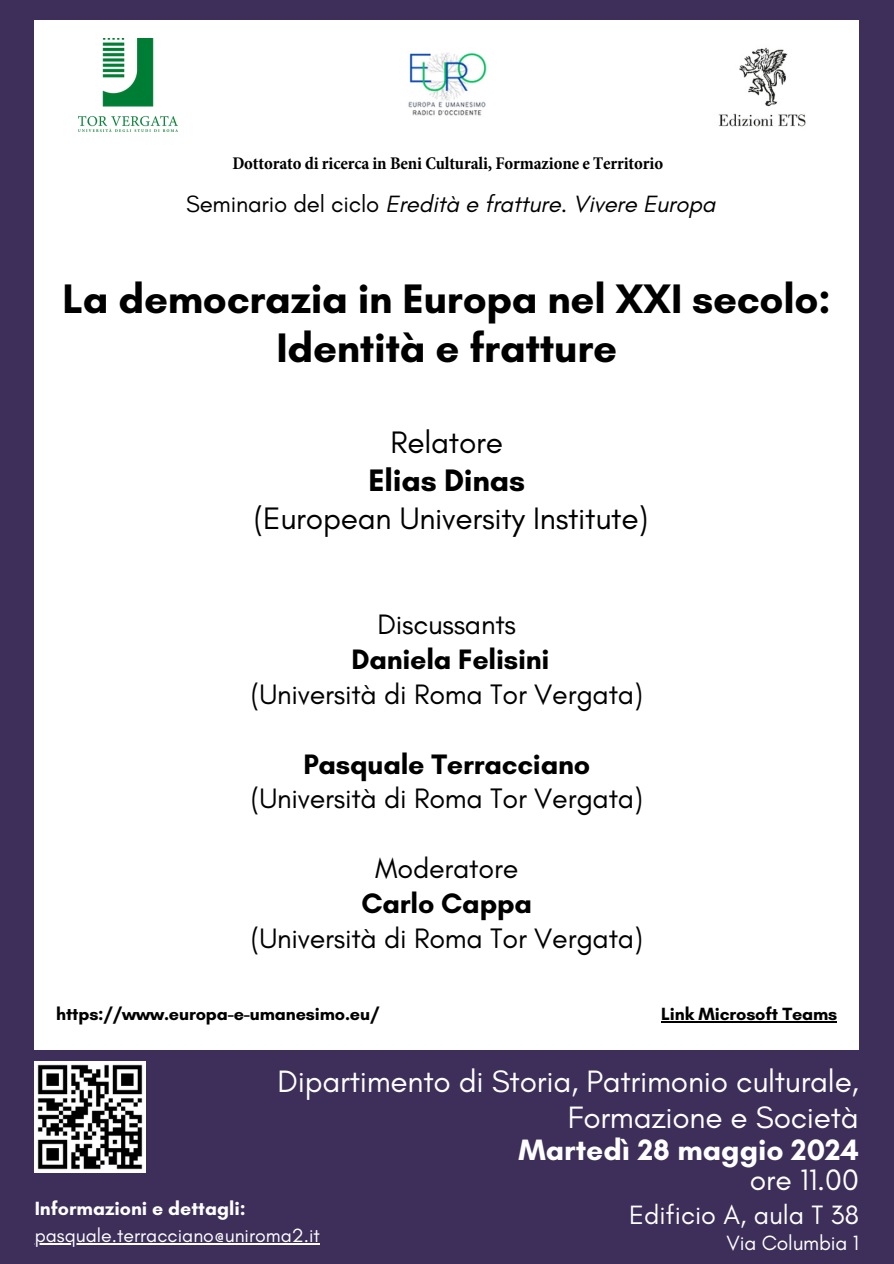
<style>
.page{position:relative;width:894px;height:1264px;background:#fff}
.page>*{position:absolute;margin:0;border:0;box-sizing:border-box;transform-origin:0 0}
.t1{font:700 42px/49.5px "Glacial Indifference";letter-spacing:-.01em;color:#000;text-align:center}
.t2{font:31.65px/38.2px "Glacial Indifference";letter-spacing:-.01em;color:#000;text-align:center}
.t3{font:31.5px/36px "Glacial Indifference";letter-spacing:-.01em;color:#fff;text-align:right}
.t4{font:700 30px/30.3px "Glacial Indifference";color:#fff;text-align:right}
.t5{font:28.65px/34.8px "Glacial Indifference";letter-spacing:-.01em;color:#000;text-align:center}
.t6{font:27px "Glacial Indifference";color:#fff}
.t7{font:italic 24px "Glacial Indifference";letter-spacing:-.01em;color:#000}
.t8{font:21px "Glacial Indifference";letter-spacing:-.01em;color:#fff}
.t9{font:19.5px "Glacial Indifference";color:#fff}
.t10{font:700 19.5px "Glacial Indifference";color:#fff}
.t11{font:700 condensed 18px "Minion Pro";letter-spacing:-.01em;color:#000}
.t12{font:700 18px "Glacial Indifference";letter-spacing:-.01em;color:#000}
.s1{font-style:normal}
.s2{font-weight:700}
.s3{font-weight:400}
</style>
<div class="page">
<div style="left:0;top:0;width:893px;height:1263px;background:#3d2e5a"></div>
<div style="left:35px;top:20px;width:823px;height:1030px;background:#fff"></div>
<img style="left:35px;top:1061px;width:110px;height:110px">
<hr style="left:35px;top:1243px;width:285px;height:1px;background:#fff">
<hr style="left:661px;top:1021px;width:176px;height:1px;background:#000">
<img style="left:408px;top:53px;width:79px;height:63px">
<img style="left:79px;top:39px;width:99px;height:93px">
<img style="left:718px;top:47px;width:88px;height:80px">
<h2 class="t11" style="left:232px;top:156px;width:432px">Dottorato di ricerca in Beni Culturali, Formazione e Territorio</h2>
<h5 class="t7" style="left:186px;top:189px;width:531px"><span class="s1">Seminario del ciclo</span> Eredità e fratture. Vivere Europa</h5>
<p class="t1" style="left:63px;top:273px;width:769px">La democrazia in Europa nel XXI secolo:<br>Identità e fratture</p>
<p class="t2" style="left:253px;top:422px;width:396px">Relatore<br><span class="s2">Elias Dinas<br></span>(European University Institute)</p>
<p class="t5" style="left:251px;top:606px;width:393px">Discussants<br><span class="s2">Daniela Felisini<br></span>(Università di Roma Tor Vergata)</p>
<h2 class="t5" style="left:251px;top:746px;width:393px"><span class="s2">Pasquale Terracciano </span>(Università di Roma Tor Vergata)</h2>
<h2 class="t5" style="left:251px;top:850px;width:393px">Moderatore<br><span class="s2">Carlo Cappa<br></span>(Università di Roma Tor Vergata)</h2>
<p class="t12" style="left:56px;top:1003px;width:324px">https://www.europa-e-umanesimo.eu/</p>
<h2 class="t12" style="left:661px;top:1003px;width:177px">Link Microsoft Teams</h2>
<p class="t3" style="left:277px;top:1062px;width:582px">Dipartimento di Storia, Patrimonio culturale,<br>Formazione e Società</p>
<h2 class="t10" style="left:35px;top:1196px;width:212px">Informazioni e dettagli:</h2>
<h2 class="t9" style="left:35px;top:1223px;width:287px">pasquale.terracciano@uniroma2.it</h2>
<h4 class="t4" style="left:518px;top:1134px;width:342px">Martedì 28 maggio 2024 <span class="s3">ore 11.00</span></h4>
<h1 class="t6" style="left:629px;top:1197px;width:231px">Edificio A, aula T 38</h1>
<p class="t8" style="left:726px;top:1229px;width:134px">Via Columbia 1</p>
</div>
